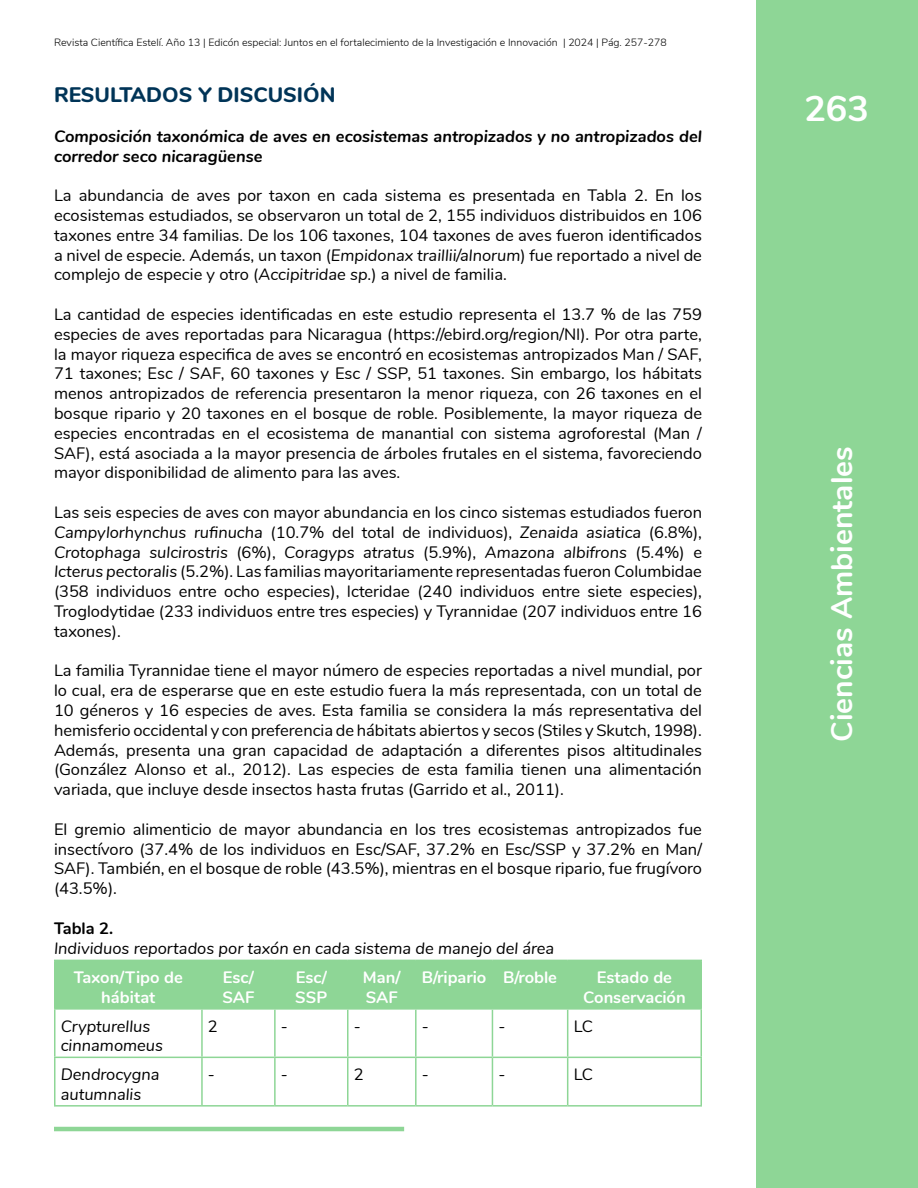
<style>
.page{position:relative;width:918px;height:1188px;background:#fff}
.page>*{position:absolute;margin:0;border:0;box-sizing:border-box;transform-origin:0 0}
.t1{font:700 36px "Nunito";color:#fff}
.t2{font:700 30px "Nunito";color:#fff}
.t3{font:800 21px "Nunito";color:#003457}
.t4{font:16.5px/19.8px "Nunito";color:#000;text-align:justify}
.t5{font:italic 16.5px/19.8px "Nunito";color:#000}
.t6{font:italic 700 16.5px/19.8px "Nunito";color:#000}
.t7{font:700 16.5px/19.8px "Nunito";color:#fff}
.t8{font:700 16.5px "Nunito";color:#000}
.t9{font:300 10.5px "Nunito";color:#000}
.s1{font-style:italic}
</style>
<div class="page">
<div style="left:756px;top:0;width:162px;height:1188px;background:#8ed696"></div>
<hr style="left:54px;top:1127px;width:350px;height:4px;background:#8ed696">
<div style="left:56px;top:961px;width:644px;height:47px;background:#8ed696"></div>
<hr style="left:54px;top:960px;width:148px;height:1px;background:#8ed696">
<hr style="left:54px;top:961px;width:2px;height:47px;background:#8ed696">
<hr style="left:202px;top:960px;width:73px;height:1px;background:#8ed696">
<hr style="left:201px;top:961px;width:2px;height:47px;background:#8ed696">
<hr style="left:275px;top:960px;width:73px;height:1px;background:#8ed696">
<hr style="left:274px;top:961px;width:2px;height:47px;background:#8ed696">
<hr style="left:348px;top:960px;width:68px;height:1px;background:#8ed696">
<hr style="left:347px;top:961px;width:2px;height:47px;background:#8ed696">
<hr style="left:416px;top:960px;width:76px;height:1px;background:#8ed696">
<hr style="left:415px;top:961px;width:2px;height:47px;background:#8ed696">
<hr style="left:492px;top:960px;width:76px;height:1px;background:#8ed696">
<hr style="left:492px;top:961px;width:1px;height:47px;background:#8ed696">
<hr style="left:568px;top:960px;width:134px;height:1px;background:#8ed696">
<hr style="left:567px;top:961px;width:1px;height:47px;background:#8ed696">
<hr style="left:700px;top:961px;width:2px;height:47px;background:#8ed696">
<hr style="left:54px;top:1008px;width:148px;height:2px;background:#8ed696">
<hr style="left:54px;top:1010px;width:2px;height:47px;background:#8ed696">
<hr style="left:202px;top:1008px;width:73px;height:2px;background:#8ed696">
<hr style="left:201px;top:1010px;width:2px;height:47px;background:#8ed696">
<hr style="left:275px;top:1008px;width:73px;height:2px;background:#8ed696">
<hr style="left:274px;top:1010px;width:2px;height:47px;background:#8ed696">
<hr style="left:348px;top:1008px;width:68px;height:2px;background:#8ed696">
<hr style="left:347px;top:1010px;width:2px;height:47px;background:#8ed696">
<hr style="left:416px;top:1008px;width:76px;height:2px;background:#8ed696">
<hr style="left:415px;top:1010px;width:2px;height:47px;background:#8ed696">
<hr style="left:492px;top:1008px;width:76px;height:2px;background:#8ed696">
<hr style="left:492px;top:1010px;width:1px;height:47px;background:#8ed696">
<hr style="left:568px;top:1008px;width:134px;height:2px;background:#8ed696">
<hr style="left:567px;top:1010px;width:1px;height:47px;background:#8ed696">
<hr style="left:700px;top:1010px;width:2px;height:47px;background:#8ed696">
<hr style="left:54px;top:1057px;width:148px;height:1px;background:#8ed696">
<hr style="left:54px;top:1058px;width:2px;height:47px;background:#8ed696">
<hr style="left:202px;top:1057px;width:73px;height:1px;background:#8ed696">
<hr style="left:201px;top:1058px;width:2px;height:47px;background:#8ed696">
<hr style="left:275px;top:1057px;width:73px;height:1px;background:#8ed696">
<hr style="left:274px;top:1058px;width:2px;height:47px;background:#8ed696">
<hr style="left:348px;top:1057px;width:68px;height:1px;background:#8ed696">
<hr style="left:347px;top:1058px;width:2px;height:47px;background:#8ed696">
<hr style="left:416px;top:1057px;width:76px;height:1px;background:#8ed696">
<hr style="left:415px;top:1058px;width:2px;height:47px;background:#8ed696">
<hr style="left:492px;top:1057px;width:76px;height:1px;background:#8ed696">
<hr style="left:492px;top:1058px;width:1px;height:47px;background:#8ed696">
<hr style="left:568px;top:1057px;width:134px;height:1px;background:#8ed696">
<hr style="left:567px;top:1058px;width:1px;height:47px;background:#8ed696">
<hr style="left:700px;top:1058px;width:2px;height:47px;background:#8ed696">
<hr style="left:54px;top:1105px;width:148px;height:2px;background:#8ed696">
<hr style="left:202px;top:1105px;width:73px;height:2px;background:#8ed696">
<hr style="left:275px;top:1105px;width:73px;height:2px;background:#8ed696">
<hr style="left:348px;top:1105px;width:68px;height:2px;background:#8ed696">
<hr style="left:416px;top:1105px;width:76px;height:2px;background:#8ed696">
<hr style="left:492px;top:1105px;width:76px;height:2px;background:#8ed696">
<hr style="left:568px;top:1105px;width:134px;height:2px;background:#8ed696">
<p class="t9" style="left:54px;top:34px;width:614px">Revista Científica Estelí. Año 13 | Edicón especial: Juntos en el fortalecimiento de la Investigación e Innovación | 2024 | Pág. 257-278</p>
<p class="t3" style="left:54px;top:79px;width:283px">RESULTADOS Y DISCUSIÓN</p>
<p class="t6" style="left:54px;top:125px;width:649px">Composición taxonómica de aves en ecosistemas antropizados y no antropizados del corredor seco nicaragüense</p>
<p class="t4" style="left:54px;top:185px;width:650px">La abundancia de aves por taxon en cada sistema es presentada en Tabla 2. En los ecosistemas estudiados, se observaron un total de 2, 155 individuos distribuidos en 106 taxones entre 34 familias. De los 106 taxones, 104 taxones de aves fueron identificados a nivel de especie. Además, un taxon (<span class="s1">Empidonax traillii/alnorum</span>) fue reportado a nivel de complejo de especie y otro (<span class="s1">Accipitridae sp</span>.) a nivel de familia.</p>
<p class="t4" style="left:54px;top:303px;width:650px">La cantidad de especies identificadas en este estudio representa el 13.7 % de las 759 especies de aves reportadas para Nicaragua (https://ebird.org/region/NI). Por otra parte, la mayor riqueza especifica de aves se encontró en ecosistemas antropizados Man / SAF, 71 taxones; Esc / SAF, 60 taxones y Esc / SSP, 51 taxones. Sin embargo, los hábitats menos antropizados de referencia presentaron la menor riqueza, con 26 taxones en el bosque ripario y 20 taxones en el bosque de roble. Posiblemente, la mayor riqueza de especies encontradas en el ecosistema de manantial con sistema agroforestal (Man / SAF), está asociada a la mayor presencia de árboles frutales en el sistema, favoreciendo mayor disponibilidad de alimento para las aves.</p>
<p class="t4" style="left:54px;top:501px;width:650px">Las seis especies de aves con mayor abundancia en los cinco sistemas estudiados fueron <span class="s1">Campylorhynchus rufinucha</span> (10.7% del total de individuos), <span class="s1">Zenaida asiatica</span> (6.8%), <span class="s1">Crotophaga sulcirostris</span> (6%), <span class="s1">Coragyps atratus</span> (5.9%), <span class="s1">Amazona albifrons</span> (5.4%) e <span class="s1">Icterus pectoralis</span> (5.2%). Las familias mayoritariamente representadas fueron Columbidae (358 individuos entre ocho especies), Icteridae (240 individuos entre siete especies), Troglodytidae (233 individuos entre tres especies) y Tyrannidae (207 individuos entre 16 taxones).</p>
<p class="t4" style="left:54px;top:660px;width:650px">La familia Tyrannidae tiene el mayor número de especies reportadas a nivel mundial, por lo cual, era de esperarse que en este estudio fuera la más representada, con un total de 10 géneros y 16 especies de aves. Esta familia se considera la más representativa del hemisferio occidental y con preferencia de hábitats abiertos y secos (Stiles y Skutch, 1998).<br>Además, presenta una gran capacidad de adaptación a diferentes pisos altitudinales (González Alonso et al., 2012). Las especies de esta familia tienen una alimentación variada, que incluye desde insectos hasta frutas (Garrido et al., 2011).</p>
<p class="t4" style="left:54px;top:818px;width:650px">El gremio alimenticio de mayor abundancia en los tres ecosistemas antropizados fue insectívoro (37.4% de los individuos en Esc/SAF, 37.2% en Esc/SSP y 37.2% en Man/ SAF). También, en el bosque de roble (43.5%), mientras en el bosque ripario, fue frugívoro (43.5%).</p>
<p class="t8" style="left:54px;top:916px;width:61px">Tabla 2.</p>
<p class="t5" style="left:54px;top:937px;width:502px">Individuos reportados por taxón en cada sistema de manejo del área</p>
<p class="t7" style="left:74px;top:966px;width:111px;text-align:center">Taxon/Tipo de hábitat</p>
<p class="t7" style="left:222px;top:966px;width:33px">Esc/<br>SAF</p>
<p class="t7" style="left:295px;top:966px;width:33px">Esc/<br>SSP</p>
<p class="t7" style="left:363px;top:966px;width:39px">Man/<br>SAF</p>
<p class="t7" style="left:422px;top:966px;width:137px">B/ripario B/roble</p>
<p class="t7" style="left:583px;top:966px;width:104px;text-align:center">Estado de<br>Conservación</p>
<p class="t5" style="left:61px;top:1015px;width:104px">Crypturellus cinnamomeus</p>
<p class="t4" style="left:208px;top:1015px;width:11px">2</p>
<p class="t4" style="left:281px;top:1015px;width:9px">-</p>
<p class="t4" style="left:354px;top:1015px;width:9px">-</p>
<p class="t4" style="left:422px;top:1015px;width:9px">-</p>
<p class="t4" style="left:498px;top:1015px;width:9px">-</p>
<p class="t4" style="left:574px;top:1015px;width:21px">LC</p>
<p class="t5" style="left:61px;top:1063px;width:100px">Dendrocygna autumnalis</p>
<p class="t4" style="left:208px;top:1063px;width:9px">-</p>
<p class="t4" style="left:281px;top:1063px;width:9px">-</p>
<p class="t4" style="left:354px;top:1063px;width:11px">2</p>
<p class="t4" style="left:422px;top:1063px;width:9px">-</p>
<p class="t4" style="left:498px;top:1063px;width:9px">-</p>
<p class="t4" style="left:574px;top:1063px;width:21px">LC</p>
<h1 class="t1" style="left:804px;top:82px;width:66px">263</h1>
<h2 class="t2" style="left:820px;top:742px;width:297px;rotate:-90deg">Ciencias Ambientales</h2>
</div>
